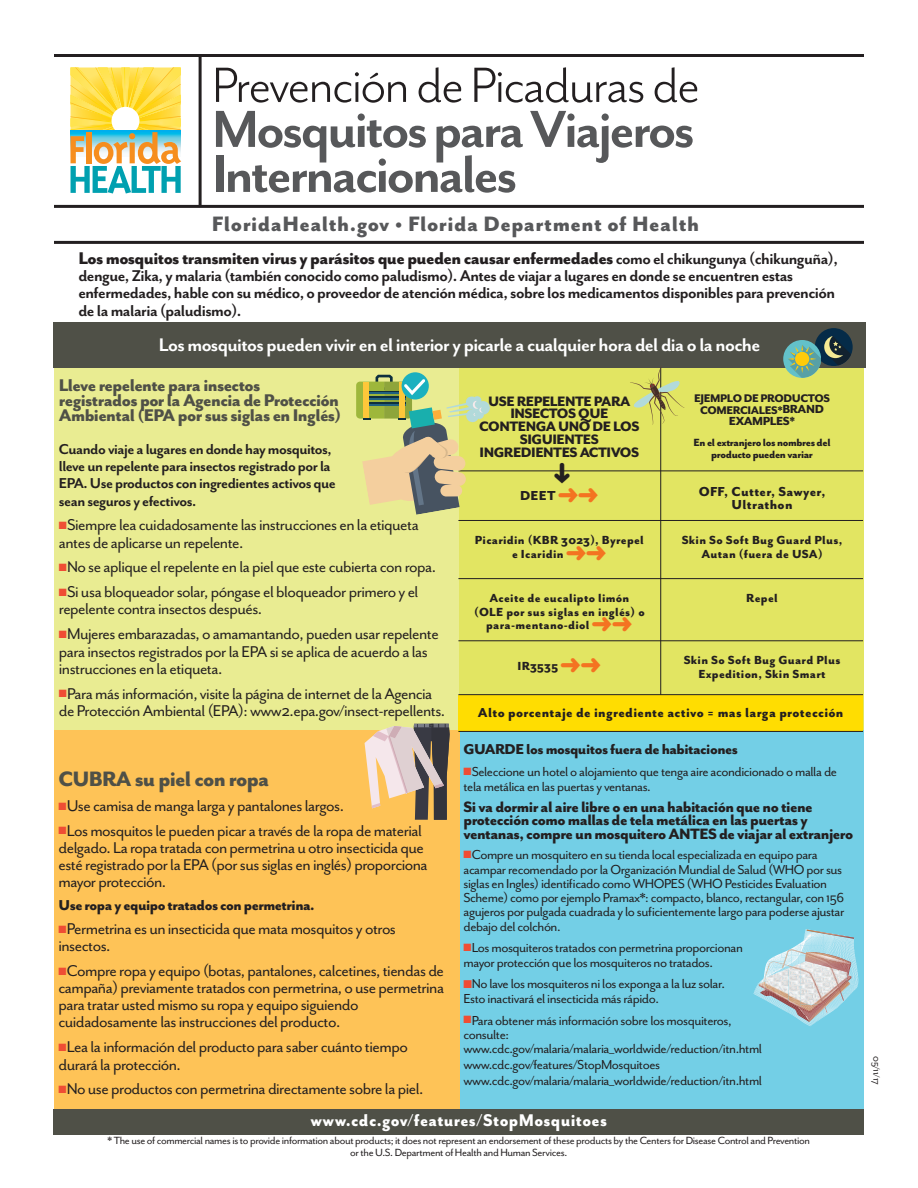
<style>
.page{position:relative;width:918px;height:1188px;background:#fff}
.page>*{position:absolute;margin:0;border:0;box-sizing:border-box;transform-origin:0 0}
.t1{font:700 60px/45px "Mr Eaves San OT";letter-spacing:-.045em;color:#57585a}
.t2{font:57px "Mr Eaves San OT";letter-spacing:-.03em;color:#231f20}
.t3{font:800 24px "Mr Eaves San OT";letter-spacing:.02em;color:#57585a}
.t4{font:800 24px "Mr Eaves San OT";letter-spacing:-.03em;color:#4f5047}
.t5{font:700 21px "Mr Eaves San OT";letter-spacing:-.03em;color:#fff}
.t6{font:800 19.5px/15px "Mr Eaves San OT";letter-spacing:-.03em;color:#4f5047}
.t7{font:800 19.5px "Mr Eaves San OT";letter-spacing:-.03em;color:#231f20}
.t8{font:800 19.5px "Mr Eaves San OT";letter-spacing:.02em;color:#fff;scale:.96 1}
.t9{font:18px/17.2px "Mr Eaves San OT";letter-spacing:-.03em;color:#231f20}
.t10{font:700 18px/17.2px "Mr Eaves San OT";letter-spacing:-.03em;color:#231f20}
.t11{font:800 17.25px/13.5px "Mr Eaves San OT";letter-spacing:-.03em;color:#231f20}
.t12{font:700 16.5px/17.2px "Mr Eaves San OT";letter-spacing:-.03em;color:#231f20}
.t13{font:800 16.5px "Mr Eaves San OT";letter-spacing:-.03em;color:#231f20}
.t14{font:800 15.75px/12.8px "Mr Eaves San OT";letter-spacing:-.03em;color:#231f20;text-align:center}
.t15{font:15px/14.2px "Mr Eaves San OT";letter-spacing:-.03em;color:#231f20}
.t16{font:800 15px/13.5px "Mr Eaves San OT";letter-spacing:.02em;color:#231f20;text-align:center}
.t17{font:800 13.5px/13.5px "Mr Eaves San OT";letter-spacing:.02em;color:#231f20;text-align:center}
.t18{font:800 13.5px "Mr Eaves San OT";letter-spacing:-.03em;color:#231f20}
.t19{font:800 12.75px/12px "Mr Eaves San OT";letter-spacing:-.03em;color:#231f20;text-align:center}
.t20{font:12px/12px "Mr Eaves San OT";letter-spacing:-.03em;color:#231f20;text-align:center}
.t21{font:800 12px/12px "Mr Eaves San OT";letter-spacing:-.03em;color:#231f20;text-align:center}
.t22{font:10.5px "Mr Eaves San OT";color:#231f20}
.s1{font-weight:700;font-size:18px}
.s2{font-size:13.5px}
.s3{color:#ef4d34}
.s4{color:#f47321}
</style>
<div class="page">
<svg style="left:70px;top:68px;width:111px;height:126px"></svg>
<hr style="left:54px;top:54px;width:810px;height:3px;background:#231f20">
<hr style="left:54px;top:205px;width:810px;height:3px;background:#231f20">
<hr style="left:54px;top:241px;width:810px;height:3px;background:#231f20">
<hr style="left:199px;top:56px;width:3px;height:151px;background:#231f20">
<div style="left:54px;top:367px;width:405px;height:363px;background:#e9ec92"></div>
<div style="left:459px;top:367px;width:405px;height:363px;background:#e2e562"></div>
<div style="left:459px;top:730px;width:405px;height:379px;background:#73cfe6"></div>
<div style="left:54px;top:730px;width:405px;height:379px;background:#fec357"></div>
<div style="left:53px;top:323px;width:813px;height:45px;background:#4f5047"></div>
<svg style="left:365px;top:724px;width:85px;height:96px"></svg>
<div style="left:458px;top:695px;width:405px;height:37px;background:#ffdd01"></div>
<hr style="left:660px;top:368px;width:1px;height:327px;background:#231f20">
<hr style="left:458px;top:471px;width:405px;height:1px;background:#231f20">
<hr style="left:458px;top:520px;width:405px;height:1px;background:#231f20">
<hr style="left:458px;top:578px;width:405px;height:1px;background:#231f20">
<hr style="left:458px;top:641px;width:405px;height:1px;background:#231f20">
<hr style="left:458px;top:694px;width:405px;height:1px;background:#231f20">
<hr style="left:458px;top:731px;width:405px;height:1px;background:#231f20">
<div style="left:815px;top:328px;width:38px;height:38px;background:#052b48;border-radius:50%"></div>
<div style="left:783px;top:340px;width:38px;height:38px;background:#63c1c9;border-radius:50%"></div>
<svg style="left:788px;top:336px;width:63px;height:42px"></svg>
<svg style="left:402px;top:372px;width:27px;height:28px"></svg>
<svg style="left:356px;top:375px;width:134px;height:140px"></svg>
<svg style="left:754px;top:929px;width:104px;height:97px"></svg>
<div style="left:54px;top:1110px;width:810px;height:25px;background:#4f5047"></div>
<svg style="left:630px;top:367px;width:54px;height:58px"></svg>
<svg style="left:554px;top:470px;width:16px;height:2px"></svg>
<h2 class="t2" style="left:212px;top:49px;width:489px">PrevencióndePicadurasde</h2>
<h1 class="t1" style="left:212px;top:114px;width:484px">MosquitosparaViajeros<br>Internacionales</h1>
<h3 class="t3" style="left:212px;top:217px;width:489px">FloridaHealth.gov • Florida Department of Health</h3>
<p class="t7" style="left:78px;top:252px;width:761px">Los mosquitos transmiten virus y parásitos que pueden causar enfermedades<span class="s1">como el chikungunya (chikunguña),</span></p>
<p class="t10" style="left:78px;top:270px;width:758px">dengue, Zika, y malaria (también conocido como paludismo). Antes de viajar a lugares en donde se encuentren estas enfermedades, hable con su médico, o proveedor de atención médica, sobre los medicamentos disponibles para prevención de la malaria (paludismo).</p>
<p class="t5" style="left:159px;top:339px;width:603px">Los mosquitos pueden vivir en el interior y picarle a cualquier hora del dia o la noche</p>
<p class="t14" style="left:479px;top:397px;width:162px">USE REPELENTE PARA<br>INSECTOS QUE<br>CONTENGA UNO DE LOS<br>SIGUIENTES<br>INGREDIENTES ACTIVOS</p>
<p class="t19" style="left:694px;top:394px;width:137px">EJEMPLO DE PRODUCTOS<br>COMERCIALES*<span class="s2">BRAND</span></p>
<p class="t6" style="left:59px;top:381px;width:284px">Lleve repelente para insectos registrados por la Agencia de Protección<br>Ambiental (EPA por sus siglas en Inglés)</p>
<p class="t12" style="left:59px;top:442px;width:279px">Cuando viaje a lugares en donde hay mosquitos, lleve un repelente para insectos registrado por la EPA. Use productos con ingredientes activos que sean seguros y efectivos.</p>
<p class="t9" style="left:59px;top:519px;width:362px"><span class="s3">■</span>Siempre lea cuidadosamente las instrucciones en la etiqueta antes de aplicarse un repelente.</p>
<p class="t9" style="left:59px;top:561px;width:379px"><span class="s3">■</span>No se aplique el repelente en la piel que este cubierta con ropa.</p>
<p class="t9" style="left:59px;top:586px;width:361px"><span class="s3">■</span>Si usa bloqueador solar, póngase el bloqueador primero y el repelente contra insectos después.</p>
<p class="t9" style="left:59px;top:628px;width:382px"><span class="s3">■</span>Mujeres embarazadas, o amamantando, pueden usar repelente para insectos registrados por la EPA si se aplica de acuerdo a las instrucciones en la etiqueta.</p>
<p class="t9" style="left:59px;top:687px;width:388px"><span class="s3">■</span>Para más información, visite la página de internet de la Agencia de Protección Ambiental (EPA): www2.epa.gov/insect-repellents.</p>
<p class="t18" style="left:729px;top:417px;width:68px">EXAMPLES*</p>
<p class="t21" style="left:694px;top:438px;width:139px">En el extranjero los nombres del producto pueden variar</p>
<p class="t16" style="left:520px;top:491px;width:80px">DEET<span class="s4">➜➜</span></p>
<p class="t16" style="left:699px;top:486px;width:128px">OFF, Cutter, Sawyer,<br>Ultrathon</p>
<p class="t17" style="left:475px;top:535px;width:171px">Picaridin (KBR 3023), Byrepel e Icaridin<span class="s4">➜➜</span></p>
<p class="t17" style="left:682px;top:535px;width:162px">Skin So Soft Bug Guard Plus,<br>Autan (fuera de USA)</p>
<p class="t17" style="left:474px;top:593px;width:172px">Aceite de eucalipto limón (OLE por sus siglas en inglés) o para-mentano-diol<span class="s4">➜➜</span></p>
<p class="t17" style="left:746px;top:593px;width:33px">Repel</p>
<p class="t17" style="left:518px;top:661px;width:85px">IR3535<span class="s4">➜➜</span></p>
<p class="t17" style="left:684px;top:655px;width:158px">Skin So Soft Bug Guard Plus<br>Expedition, Skin Smart</p>
<p class="t16" style="left:478px;top:708px;width:367px">Alto porcentaje de ingrediente activo = mas larga protección</p>
<h3 class="t4" style="left:59px;top:772px;width:212px">CUBRA su piel con ropa</h3>
<p class="t9" style="left:59px;top:799px;width:287px"><span class="s3">■</span>Use camisa de manga larga y pantalones largos.</p>
<p class="t9" style="left:59px;top:824px;width:371px"><span class="s3">■</span>Los mosquitos le pueden picar a través de la ropa de material delgado. La ropa tratada con permetrina u otro insecticida que esté registrado por la EPA (por sus siglas en inglés) proporciona mayor protección.</p>
<p class="t13" style="left:59px;top:900px;width:258px">Use ropa y equipo tratados con permetrina.</p>
<p class="t9" style="left:59px;top:922px;width:339px"><span class="s3">■</span>Permetrina es un insecticida que mata mosquitos y otros insectos.</p>
<p class="t9" style="left:59px;top:964px;width:387px"><span class="s3">■</span>Compre ropa y equipo (botas, pantalones, calcetines, tiendas de campaña) previamente tratados con permetrina, o use permetrina para tratar usted mismo su ropa y equipo siguiendo cuidadosamente las instrucciones del producto.</p>
<p class="t9" style="left:59px;top:1041px;width:351px"><span class="s3">■</span>Lea la información del producto para saber cuánto tiempo durará la protección.</p>
<p class="t9" style="left:59px;top:1083px;width:366px"><span class="s3">■</span>No use productos con permetrina directamente sobre la piel.</p>
<p class="t13" style="left:463px;top:745px;width:276px">GUARDE los mosquitos fuera de habitaciones</p>
<p class="t15" style="left:463px;top:767px;width:375px"><span class="s3">■</span>Seleccione un hotel o alojamiento que tenga aire acondicionado o malla de tela metálica en las puertas y ventanas.</p>
<p class="t11" style="left:463px;top:802px;width:391px">Si va dormir al aire libre o en una habitación que no tiene protección como mallas de tela metálica en las puertas y ventanas, compre un mosquitero ANTES de viajar al extranjero</p>
<p class="t15" style="left:463px;top:850px;width:382px"><span class="s3">■</span>Compre un mosquitero en su tienda local especializada en equipo para acampar recomendado por la Organización Mundial de Salud (WHO por sus siglas en Ingles) identificado como WHOPES (WHO Pesticides Evaluation Scheme) como por ejemplo Pramax*: compacto, blanco, rectangular, con 156 agujeros por pulgada cuadrada y lo suficientemente largo para poderse ajustar debajo del colchón.</p>
<p class="t15" style="left:463px;top:943px;width:281px"><span class="s3">■</span>Los mosquiteros tratados con permetrina proporcionan mayor protección que los mosquiteros no tratados.</p>
<p class="t15" style="left:463px;top:979px;width:263px"><span class="s3">■</span>No lave los mosquiteros ni los exponga a la luz solar.<br>Esto inactivará el insecticida más rápido.</p>
<p class="t15" style="left:463px;top:1015px;width:300px"><span class="s3">■</span>Para obtener más información sobre los mosquiteros, consulte: www.cdc.gov/malaria/malaria_worldwide/reduction/itn.html</p>
<p class="t15" style="left:463px;top:1058px;width:300px;line-height:15.8px">www.cdc.gov/features/StopMosquitoes www.cdc.gov/malaria/malaria_worldwide/reduction/itn.html</p>
<p class="t8" style="left:311px;top:1114px;width:310px">www.cdc.gov/features/StopMosquitoes</p>
<p class="t20" style="left:108px;top:1136px;width:704px">* The use of commercial names is to provide information about products; it does not represent an endorsement of these products by the Centers for Disease Control and Prevention or the U.S. Department of Health and Human Services.</p>
<p class="t22" style="left:880px;top:1056px;width:30px;rotate:90deg">05/11/17</p>
</div>
